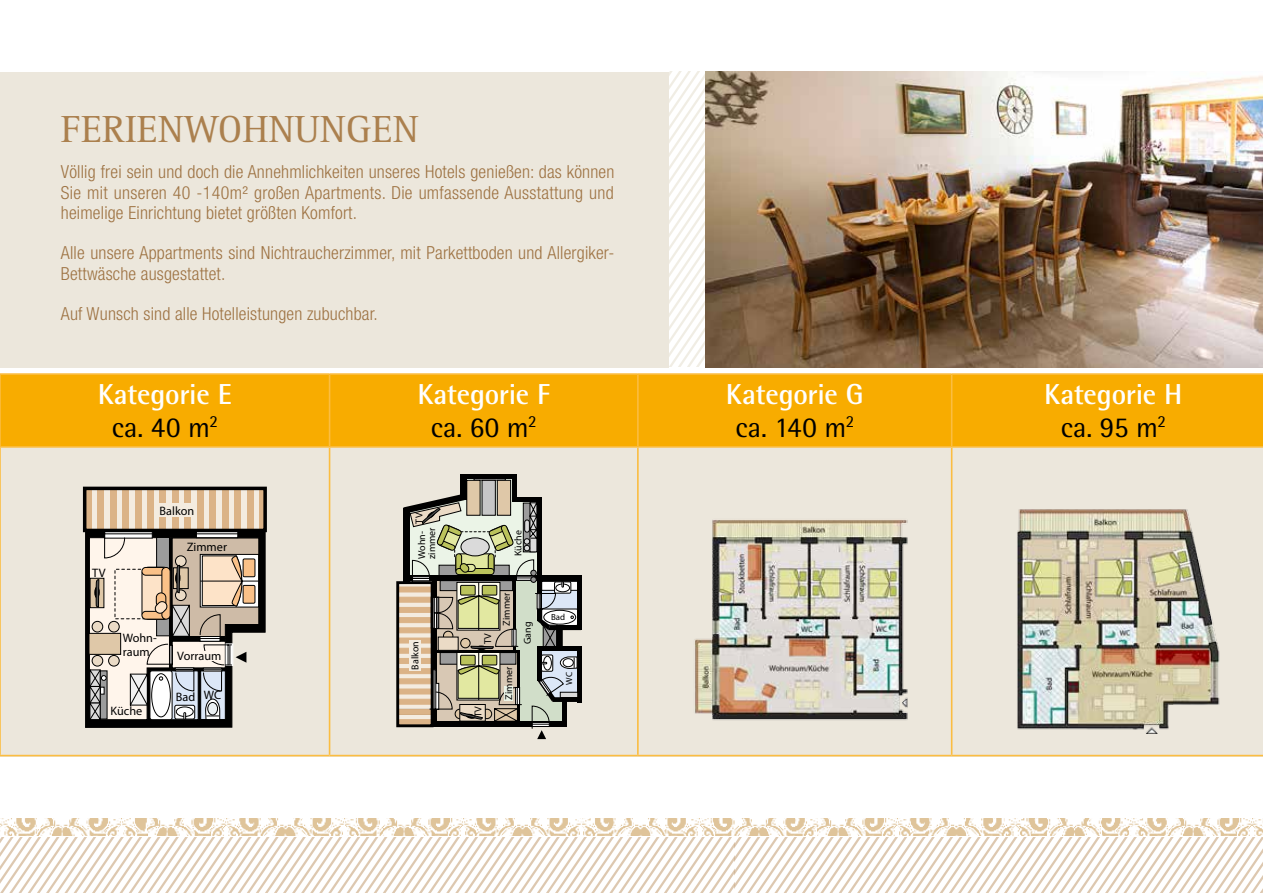
<style>
.page{position:relative;width:1263px;height:893px;background:#fff}
.page>*{position:absolute;margin:0;border:0;box-sizing:border-box;transform-origin:0 0}
.t1{font:39px "Rotis Serif";color:#ab804e}
.t2{font:700 28.95px/32.1px "Rotis Semi Sans Std";letter-spacing:-.01em;color:#fff;text-align:center}
.t3{font:300 condensed 18px/20.2px "Helvetica Neue";letter-spacing:.01em;color:#ab804e;text-align:justify}
.t4{font:condensed 12.3px/13.5px "Avant Garde";color:#000}
.t5{font:12.3px "Myriad";color:#000}
.t6{font:condensed 12.15px "Avant Garde";color:#000}
.t7{font:condensed 10.05px/21.1px "Avant Garde";color:#000}
.t8{font:10.05px "Myriad";color:#000}
.t9{font:condensed 8.85px "Avant Garde";color:#000}
.s1{font-weight:400;color:#000}
</style>
<div class="page">
<div style="left:0;top:376px;width:1263px;height:380px;background:#ece7dc"></div>
<svg style="left:0;top:838px;width:1263px;height:55px"></svg>
<img style="left:0;top:819px;width:147px;height:16px">
<svg style="left:147px;top:819px;width:671px;height:16px"></svg>
<svg style="left:818px;top:819px;width:445px;height:16px"></svg>
<div style="left:1px;top:375px;width:1262px;height:71px;background:#f8ac00"></div>
<hr style="left:0;top:373px;width:330px;height:2px;background:#fbbd41">
<hr style="left:0;top:375px;width:1px;height:71px;background:#fbbd41">
<hr style="left:330px;top:373px;width:308px;height:2px;background:#fbbd41">
<hr style="left:329px;top:375px;width:1px;height:71px;background:#fbbd41">
<hr style="left:638px;top:373px;width:314px;height:2px;background:#fbbd41">
<hr style="left:637px;top:375px;width:2px;height:71px;background:#fbbd41">
<hr style="left:952px;top:373px;width:311px;height:2px;background:#fbbd41">
<hr style="left:951px;top:375px;width:1px;height:71px;background:#fbbd41">
<hr style="left:0;top:446px;width:330px;height:2px;background:#fbbd41">
<hr style="left:0;top:448px;width:1px;height:307px;background:#fbbd41">
<hr style="left:330px;top:446px;width:308px;height:2px;background:#fbbd41">
<hr style="left:329px;top:448px;width:1px;height:307px;background:#fbbd41">
<hr style="left:638px;top:446px;width:314px;height:2px;background:#fbbd41">
<hr style="left:637px;top:448px;width:2px;height:307px;background:#fbbd41">
<hr style="left:952px;top:446px;width:311px;height:2px;background:#fbbd41">
<hr style="left:951px;top:448px;width:1px;height:307px;background:#fbbd41">
<hr style="left:0;top:755px;width:330px;height:1px;background:#fbbd41">
<hr style="left:330px;top:755px;width:308px;height:1px;background:#fbbd41">
<hr style="left:638px;top:755px;width:314px;height:1px;background:#fbbd41">
<hr style="left:952px;top:755px;width:311px;height:1px;background:#fbbd41">
<div style="left:85px;top:488px;width:180px;height:42px;background:#f4ece0"></div>
<div style="left:85px;top:488px;width:6px;height:42px;background:#dbb387"></div>
<div style="left:98px;top:488px;width:6px;height:42px;background:#dbb387"></div>
<div style="left:110px;top:488px;width:6px;height:42px;background:#dbb387"></div>
<div style="left:122px;top:488px;width:7px;height:42px;background:#dbb387"></div>
<div style="left:135px;top:488px;width:6px;height:42px;background:#dbb387"></div>
<div style="left:147px;top:488px;width:7px;height:42px;background:#dbb387"></div>
<div style="left:160px;top:488px;width:6px;height:42px;background:#dbb387"></div>
<div style="left:172px;top:488px;width:6px;height:42px;background:#dbb387"></div>
<div style="left:185px;top:488px;width:6px;height:42px;background:#dbb387"></div>
<div style="left:197px;top:488px;width:6px;height:42px;background:#dbb387"></div>
<div style="left:210px;top:488px;width:6px;height:42px;background:#dbb387"></div>
<div style="left:222px;top:488px;width:6px;height:42px;background:#dbb387"></div>
<div style="left:235px;top:488px;width:6px;height:42px;background:#dbb387"></div>
<div style="left:247px;top:488px;width:6px;height:42px;background:#dbb387"></div>
<div style="left:260px;top:488px;width:6px;height:42px;background:#dbb387"></div>
<div style="left:156px;top:503px;width:41px;height:14px;background:#f4ece0"></div>
<div style="left:83px;top:487px;width:184px;height:45px;border:4px solid #000"></div>
<svg style="left:85px;top:529px;width:181px;height:199px;background:#b1a99f"></svg>
<svg style="left:400px;top:586px;width:3px;height:123px"></svg>
<div style="left:398px;top:587px;width:34px;height:5px;background:#dbb387"></div>
<div style="left:398px;top:597px;width:34px;height:5px;background:#dbb387"></div>
<div style="left:398px;top:607px;width:34px;height:6px;background:#dbb387"></div>
<div style="left:398px;top:617px;width:34px;height:6px;background:#dbb387"></div>
<svg style="left:400px;top:627px;width:3px;height:6px"></svg>
<div style="left:398px;top:638px;width:34px;height:5px;background:#dbb387"></div>
<div style="left:398px;top:648px;width:34px;height:5px;background:#dbb387"></div>
<div style="left:398px;top:658px;width:34px;height:6px;background:#dbb387"></div>
<div style="left:398px;top:668px;width:34px;height:6px;background:#dbb387"></div>
<svg style="left:400px;top:678px;width:3px;height:6px"></svg>
<div style="left:398px;top:689px;width:34px;height:5px;background:#dbb387"></div>
<div style="left:398px;top:699px;width:34px;height:5px;background:#dbb387"></div>
<div style="left:398px;top:709px;width:34px;height:6px;background:#dbb387"></div>
<div style="left:398px;top:719px;width:34px;height:6px;background:#dbb387"></div>
<div style="left:460px;top:474px;width:57px;height:5px;background:#000"></div>
<div style="left:405px;top:576px;width:177px;height:5px;background:#000"></div>
<div style="left:577px;top:580px;width:5px;height:50px;background:#000"></div>
<div style="left:577px;top:646px;width:5px;height:56px;background:#000"></div>
<div style="left:396px;top:581px;width:37px;height:146px;border:3px solid #000"></div>
<svg style="left:403px;top:479px;width:178px;height:260px"></svg>
<img style="left:1017px;top:509px;width:203px;height:224px">
<img style="left:694px;top:520px;width:214px;height:200px">
<svg style="left:668px;top:72px;width:38px;height:295px"></svg>
<div style="left:0;top:72px;width:668px;height:296px;background:#ece7dc"></div>
<img style="left:706px;top:72px;width:557px;height:296px">
<h1 class="t1" style="left:61px;top:107px;width:359px">FERIENWOHNUNGEN</h1>
<p class="t3" style="left:61px;top:162px;width:555px">Völlig frei sein und doch die Annehmlichkeiten unseres Hotels genießen: das können Sie mit unseren 40 -140m² großen Apartments. Die umfassende Ausstattung und heimelige Einrichtung bietet größten Komfort.</p>
<p class="t3" style="left:61px;top:243px;width:555px">Alle unsere Appartments sind Nichtraucherzimmer, mit Parkettboden und Allergiker-<br>Bettwäsche ausgestattet.</p>
<p class="t3" style="left:61px;top:304px;width:318px">Auf Wunsch sind alle Hotelleistungen zubuchbar.</p>
<h2 class="t2" style="left:98px;top:378px;width:135px">Kategorie E <span class="s1">ca. 40 m</span><sup>2</sup></h2>
<h2 class="t2" style="left:417px;top:378px;width:134px">Kategorie F <span class="s1">ca. 60 m</span><sup>2</sup></h2>
<h2 class="t2" style="left:726px;top:378px;width:139px">Kategorie G <span class="s1">ca. 140 m</span><sup>2</sup></h2>
<h2 class="t2" style="left:1044px;top:378px;width:140px">Kategorie H <span class="s1">ca. 95 m</span><sup>2</sup></h2>
<p class="t5" style="left:92px;top:566px;width:15px">TV</p>
<p class="t6" style="left:160px;top:503px;width:36px">Balkon</p>
<p class="t4" style="left:187px;top:540px;width:42px">Zimmer</p>
<p class="t4" style="left:123px;top:631px;width:36px">Wohn&shy;raum</p>
<p class="t4" style="left:177px;top:648px;width:46px">Vorraum</p>
<p class="t6" style="left:176px;top:690px;width:47px">Bad WC</p>
<p class="t4" style="left:110px;top:704px;width:33px">Küche</p>
<p class="t8" style="left:414px;top:524px;width:13px;rotate:-90deg">TV</p>
<p class="t7" style="left:421px;top:559px;width:33px;rotate:-90deg">zimmer</p>
<p class="t7" style="left:411px;top:559px;width:29px;rotate:-90deg">Wohn-</p>
<p class="t7" style="left:507px;top:556px;width:27px;rotate:-90deg">Küche</p>
<p class="t7" style="left:405px;top:670px;width:30px;rotate:-90deg">Balkon</p>
<p class="t8" style="left:483px;top:644px;width:13px;rotate:-90deg">TV</p>
<p class="t8" style="left:473px;top:717px;width:13px;rotate:-90deg">TV</p>
<p class="t7" style="left:496px;top:644px;width:53px;text-indent:18px;rotate:-90deg">Zimmer<br>Gang</p>
<p class="t7" style="left:498px;top:700px;width:35px;rotate:-90deg">Zimmer</p>
<p class="t9" style="left:551px;top:611px;width:16px">Bad</p>
<p class="t9" style="left:564px;top:685px;width:14px;rotate:-90deg">WC</p>
</div>
